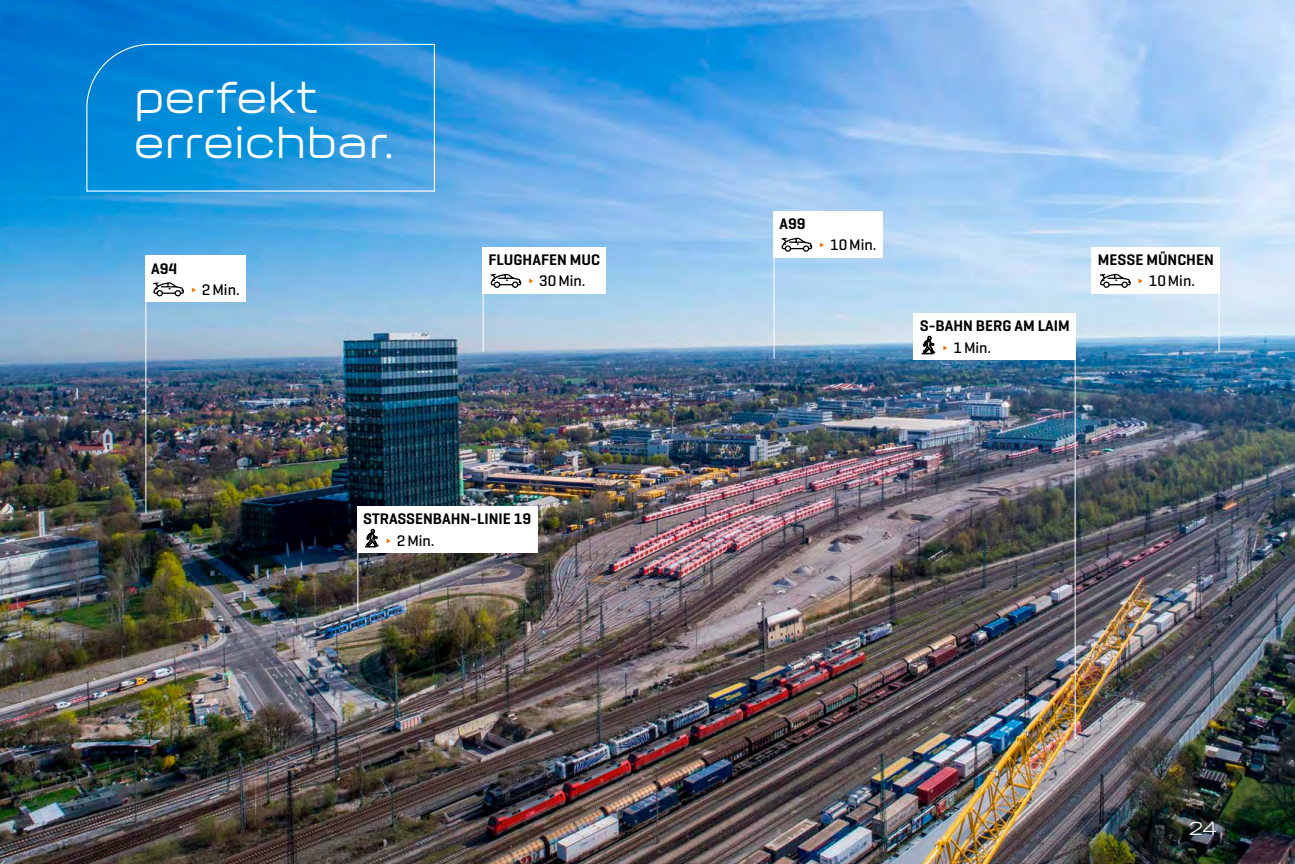
<style>
.page{position:relative;width:1295px;height:864px;background:#fff}
.page>*{position:absolute;margin:0;border:0;box-sizing:border-box;transform-origin:0 0}
.t1{font:48.82px/44.5px "Innervers Gothic";color:#fff}
.t2{font:20.4px "Innervers Gothic";color:#fff}
.t3{font:600 15.6px/21.2px "Geogrotesque";color:#000}
.t4{font:500 15.6px "Geogrotesque";color:#000}
.s1{color:#ee7100}
.s2{font-weight:500;color:#ee7100}
.s3{font-weight:500}
</style>
<div class="page">
<img style="left:0;top:0;width:1294px;height:863px">
<div style="left:0;top:0;width:529px;height:285px;background:#009cd5;opacity:.3"></div>
<svg style="left:86px;top:43px;width:349px;height:149px;background:#1591db"></svg>
<div style="left:145px;top:256px;width:101px;height:46px;background:#fff"></div>
<hr style="left:145px;top:274px;width:1px;height:239px;background:#fff">
<svg style="left:153px;top:282px;width:31px;height:15px"></svg>
<div style="left:482px;top:247px;width:124px;height:46px;background:#fff"></div>
<hr style="left:483px;top:266px;width:1px;height:86px;background:#fff">
<svg style="left:490px;top:273px;width:32px;height:15px"></svg>
<div style="left:773px;top:211px;width:109px;height:46px;background:#fff"></div>
<hr style="left:773px;top:230px;width:1px;height:128px;background:#fff">
<svg style="left:781px;top:237px;width:32px;height:15px"></svg>
<div style="left:1091px;top:247px;width:128px;height:46px;background:#fff"></div>
<hr style="left:1218px;top:266px;width:1px;height:86px;background:#fff">
<svg style="left:1100px;top:273px;width:31px;height:15px"></svg>
<div style="left:913px;top:313px;width:162px;height:46px;background:#fff"></div>
<hr style="left:1074px;top:332px;width:1px;height:406px;background:#fff">
<svg style="left:921px;top:336px;width:14px;height:18px"></svg>
<div style="left:357px;top:506px;width:180px;height:46px;background:#fff"></div>
<hr style="left:357px;top:525px;width:1px;height:86px;background:#fff">
<svg style="left:365px;top:529px;width:13px;height:18px"></svg>
<h1 class="t1" style="left:134px;top:72px;width:262px">perfekt erreichbar.</h1>
<p class="t3" style="left:151px;top:257px;width:28px">A94</p>
<p class="t4" style="left:191px;top:280px;width:50px"><span class="s1">∂</span> 2Min.</p>
<p class="t3" style="left:528px;top:249px;width:73px;text-indent:-40px">FLUGHAFEN MUC <span class="s2">∂</span> <span class="s3">30Min.</span></p>
<p class="t3" style="left:385px;top:508px;width:147px;text-indent:-22px">STRASSENBAHN-LINIE 19 <span class="s2">∂</span> <span class="s3">2Min.</span></p>
<p class="t3" style="left:779px;top:213px;width:28px">A99</p>
<p class="t4" style="left:819px;top:235px;width:59px"><span class="s1">∂</span> 10Min.</p>
<p class="t3" style="left:942px;top:315px;width:129px;text-indent:-22px">S-BAHN BERG AM LAIM <span class="s2">∂</span> <span class="s3">1Min.</span></p>
<p class="t3" style="left:1137px;top:249px;width:78px;text-indent:-40px">MESSE MÜNCHEN <span class="s2">∂</span> <span class="s3">10Min.</span></p>
<h2 class="t2" style="left:1188px;top:814px;width:30px">24</h2>
</div>
